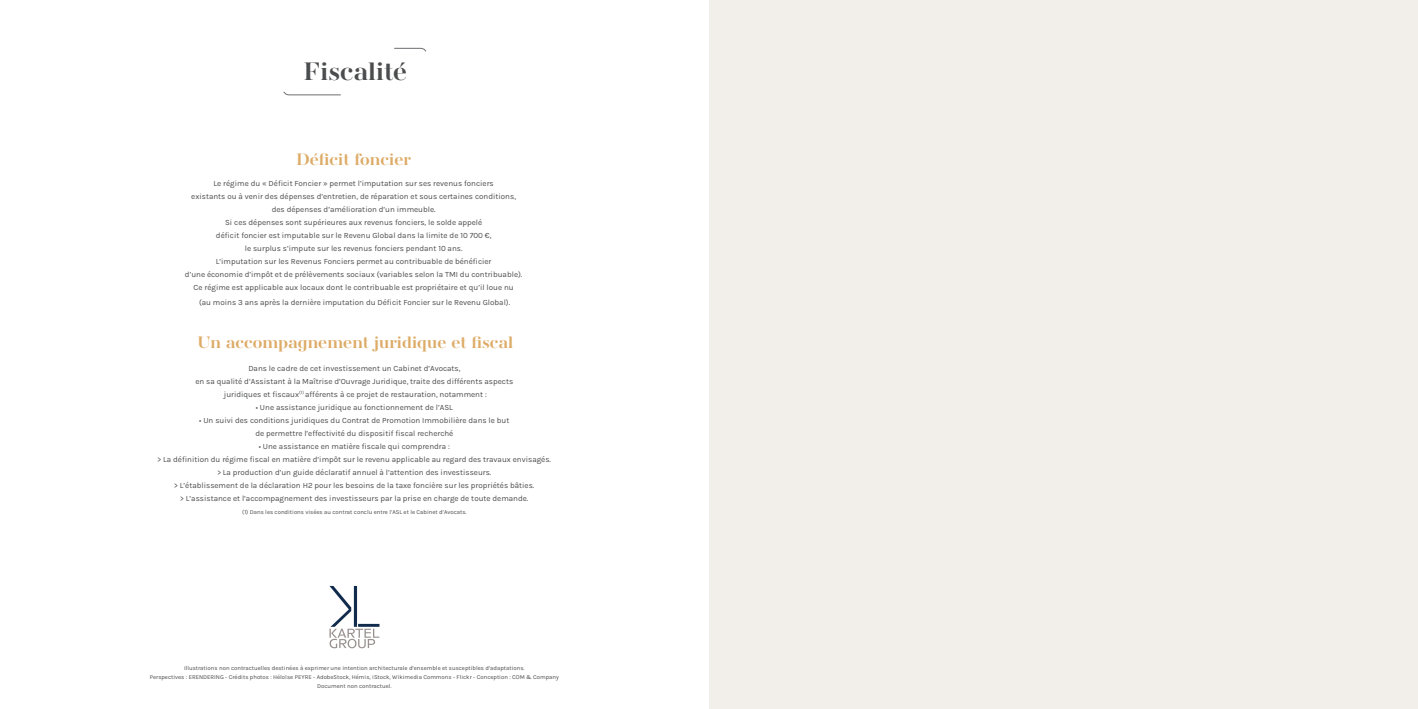
<style>
.page{position:relative;width:1418px;height:709px;background:#fff}
.page>*{position:absolute;margin:0;border:0;box-sizing:border-box;transform-origin:0 0}
.t1{font:700 26px "AW Conqueror Std Didot";color:#4b4c4d}
.t2{font:700 17px "AW Conqueror Std Didot";color:#ddab66}
.t3{font:8px/13px "Karla";color:#4b4c4d;text-align:center}
.t4{font:6px/9px "Karla";color:#4b4c4d;text-align:center}
</style>
<div class="page">
<div style="left:709px;top:0;width:708px;height:709px;background:#f2efeb"></div>
<svg style="left:283px;top:91px;width:58px;height:4px"></svg>
<svg style="left:394px;top:48px;width:32px;height:4px"></svg>
<svg style="left:329px;top:586px;width:50px;height:62px"></svg>
<p class="t1" style="left:304px;top:58px;width:105px">Fiscalité</p>
<p class="t2" style="left:296px;top:150px;width:116px">Déficit foncier</p>
<p class="t3" style="left:191px;top:177px;width:326px">Le régime du « Déficit Foncier » permet l’imputation sur ses revenus fonciers<br>existants ou à venir des dépenses d’entretien, de réparation et sous certaines conditions, des dépenses d’amélioration d’un immeuble.</p>
<p class="t3" style="left:216px;top:216px;width:277px">Si ces dépenses sont supérieures aux revenus fonciers, le solde appelé déficit foncier est imputable sur le Revenu Global dans la limite de 10 700 €, le surplus s’impute sur les revenus fonciers pendant 10 ans.</p>
<p class="t3" style="left:185px;top:255px;width:339px">L’imputation sur les Revenus Fonciers permet au contribuable de bénéficier<br>d’une économie d’impôt et de prélèvements sociaux (variables selon la TMI du contribuable).</p>
<p class="t3" style="left:194px;top:280px;width:321px;line-height:14.4px">Ce régime est applicable aux locaux dont le contribuable est propriétaire et qu’il loue nu (au moins 3 ans après la dernière imputation du Déficit Foncier sur le Revenu Global).</p>
<p class="t2" style="left:197px;top:333px;width:317px">Un accompagnement juridique et fiscal</p>
<p class="t3" style="left:195px;top:361px;width:319px">Dans le cadre de cet investissement un Cabinet d’Avocats,<br>en sa qualité d’Assistant à la Maîtrise d’Ouvrage Juridique, traite des différents aspects juridiques et fiscaux<sup>(1)</sup> afférents à ce projet de restauration, notamment :</p>
<p class="t3" style="left:256px;top:400px;width:198px">• Une assistance juridique au fonctionnement de l’ASL</p>
<p class="t3" style="left:199px;top:413px;width:311px">• Un suivi des conditions juridiques du Contrat de Promotion Immobilière dans le but de permettre l’effectivité du dispositif fiscal recherché</p>
<p class="t3" style="left:259px;top:439px;width:193px">• Une assistance en matière fiscale qui comprendra :</p>
<p class="t3" style="left:158px;top:452px;width:395px">&gt; La définition du régime fiscal en matière d’impôt sur le revenu applicable au regard des travaux envisagés.</p>
<p class="t3" style="left:217px;top:465px;width:275px">&gt; La production d’un guide déclaratif annuel à l’attention des investisseurs.</p>
<p class="t3" style="left:174px;top:478px;width:361px">&gt; L’établissement de la déclaration H2 pour les besoins de la taxe foncière sur les propriétés bâties.</p>
<p class="t3" style="left:180px;top:491px;width:349px">&gt; L’assistance et l’accompagnement des investisseurs par la prise en charge de toute demande.</p>
<p class="t4" style="left:242px;top:507px;width:226px">(1) Dans les conditions visées au contrat conclu entre l’ASL et le Cabinet d’Avocats.</p>
<p class="t4" style="left:150px;top:663px;width:410px">Illustrations non contractuelles destinées à exprimer une intention architecturale d’ensemble et susceptibles d’adaptations.<br>Perspectives : ERENDERING - Crédits photos : Héloïse PEYRE - AdobeStock, Hémis, iStock, Wikimedia Commons - Flickr - Conception : COM &amp; Company<br>Document non contractuel.</p>
</div>
